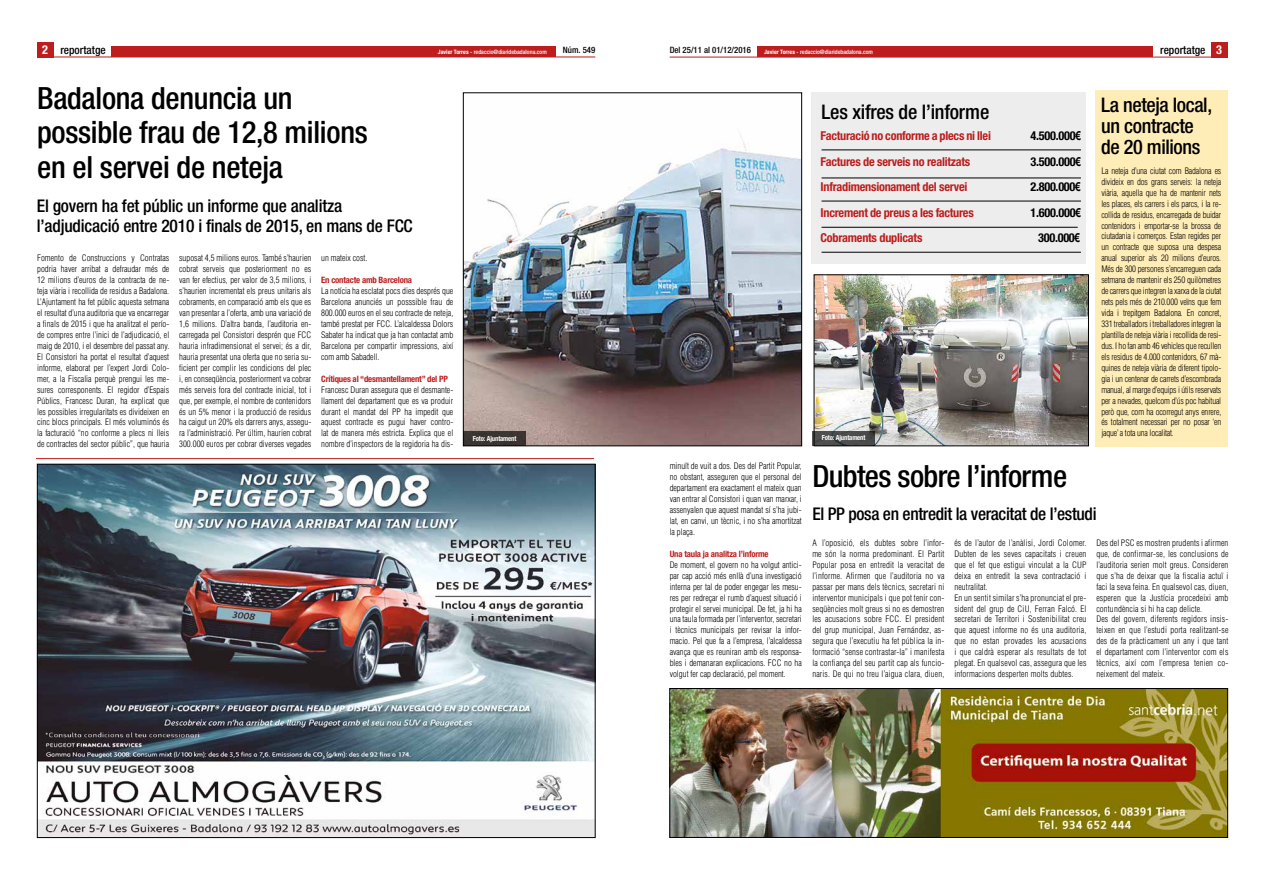
<style>
.page{position:relative;width:1265px;height:881px;background:#fff}
.page>*{position:absolute;margin:0;border:0;box-sizing:border-box;transform-origin:0 0}
.t1{font:500 condensed 30.62px/34.1px "Helvetica Neue";letter-spacing:-.01em;color:#000}
.t2{font:500 condensed 20.12px/21px "Helvetica Neue";letter-spacing:-.02em;color:#000}
.t3{font:500 condensed 17.5px/20.1px "Helvetica Neue";letter-spacing:-.01em;color:#000}
.t4{font:700 condensed 12.25px "Helvetica Neue";letter-spacing:-.02em;color:#bd1d1d}
.t5{font:700 condensed 12.25px "Helvetica Neue";letter-spacing:-.02em;color:#000}
.t6{font:500 condensed 11.38px "Helvetica Neue";color:#000}
.t7{font:300 condensed 8.75px/10.9px "Helvetica";letter-spacing:.015em;color:#000;text-align:justify}
.t8{font:700 condensed 8.75px "Helvetica Neue";letter-spacing:-.02em;color:#bd1d1d}
.t9{font:500 condensed 8.75px "Helvetica Neue";color:#000}
.t10{font:700 condensed 7px "Helvetica Neue";letter-spacing:-.02em;color:#fff;scale:.96 1}
.t11{font:500 condensed 6.04px "Helvetica Neue";color:#fff}
.s1{font-weight:700;font-size:12.25px;color:#fff}
.s2{font-weight:700}
.s3{font-family:"Arial Narrow";font-stretch:normal}
</style>
<div class="page">
<div style="left:1211px;top:42px;width:17px;height:15px;background:#bd1d1d"></div>
<hr style="left:670px;top:57px;width:558px;height:1px;background:#bd1d1d">
<hr style="left:37px;top:57px;width:558px;height:1px;background:#bd1d1d">
<div style="left:757px;top:46px;width:396px;height:11px;background:#bd1d1d"></div>
<div style="left:111px;top:46px;width:444px;height:11px;background:#bd1d1d"></div>
<div style="left:37px;top:42px;width:17px;height:15px;background:#bd1d1d"></div>
<img style="left:39px;top:466px;width:554px;height:369px">
<img style="left:672px;top:690px;width:554px;height:145px">
<div style="left:670px;top:688px;width:558px;height:149px;border:1px solid #000"></div>
<hr style="left:36px;top:458px;width:558px;height:1px;background:#bd1d1d">
<img style="left:465px;top:135px;width:335px;height:309px">
<div style="left:463px;top:93px;width:339px;height:353px;border:1px solid #000"></div>
<img style="left:816px;top:277px;width:271px;height:167px">
<div style="left:463px;top:431px;width:63px;height:15px;background:#3b3432"></div>
<div style="left:1096px;top:90px;width:132px;height:356px;background:#ffedb8"></div>
<div style="left:812px;top:93px;width:274px;height:171px;background:#ededed"></div>
<hr style="left:822px;top:178px;width:259px;height:1px;background:#000">
<hr style="left:822px;top:201px;width:259px;height:1px;background:#000">
<hr style="left:822px;top:227px;width:256px;height:1px;background:#000">
<hr style="left:822px;top:252px;width:259px;height:1px;background:#000">
<hr style="left:822px;top:149px;width:259px;height:1px;background:#000">
<svg style="left:812px;top:431px;width:63px;height:15px"></svg>
<h3 class="t6" style="left:42px;top:43px;width:65px"><span class="s1">2</span> reportatge</h3>
<p class="t11" style="left:438px;top:48px;width:110px"><span class="s2">Javier Torres</span> - redaccio@diaridebadalona.com</p>
<p class="t9" style="left:563px;top:45px;width:34px">Núm. 549</p>
<p class="t9" style="left:670px;top:45px;width:83px">Del 25/11 al 01/12/2016</p>
<p class="t11" style="left:764px;top:48px;width:110px"><span class="s2">Javier Torres</span> - redaccio@diaridebadalona.com</p>
<h3 class="t6" style="left:1160px;top:43px;width:63px">reportatge <span class="s1">3</span></h3>
<h1 class="t1" style="left:37px;top:81px;width:332px">Badalona denuncia un possible frau de 12,8 milions en el servei de neteja</h1>
<h3 class="t3" style="left:37px;top:195px;width:377px">El govern ha fet públic un informe que analitza l’adjudicació entre 2010 i finals de 2015, en mans de FCC</h3>
<p class="t7" style="left:179px;top:252px;width:134px">suposat 4,5 milions euros. També s’haurien cobrat serveis que posteriorment no es van fer efectius, per valor de 3,5 milions, i s’haurien incrementat els preus unitaris als cobraments, en comparació amb els que es van presentar a l’oferta, amb una variació de 1,6 milions. D’altra banda, l’auditoria en&shy;carregada pel Consistori desprén que FCC hauria infradimensionat el servei; és a dir, hauria presentat una oferta que no seria su&shy;ficient per complir les condicions del plec i, en conseqüència, posteriorment va cobrar més serveis fora del contracte inicial, tot i que, per exemple, el nombre de contenidors és un 5% menor i la producció de residus ha caigut un 20% els darrers anys, assegu&shy;ra l’administració. Per últim, haurien cobrat 300.000 euros per cobrar diverses vegades</p>
<p class="t7" style="left:37px;top:252px;width:134px">Fomento de Construccions y Contratas podria haver arribat a defraudar més de 12 milions d’euros de la contracta de ne&shy;teja viària i recollida de residus a Badalona.<br>L’Ajuntament ha fet públic aquesta setmana el resultat d’una auditoria que va encarregar a finals de 2015 i que ha analitzat el perío&shy;de compres entre l’inici de l’adjudicació, el maig de 2010, i el desembre del passat any.<br>El Consistori ha portat el resultat d’aquest informe, elaborat per l’expert Jordi Colo&shy;mer, a la Fiscalia perquè prengui les me&shy;sures corresponents. El regidor d’Espais Públics, Francesc Duran, ha explicat que les possibles irregularitats es divideixen en cinc blocs principals. El més voluminós és la facturació “no conforme a plecs ni lleis de contractes del sector públic”, que hauria</p>
<p class="t7" style="left:321px;top:252px;width:48px">un mateix cost.</p>
<p class="t8" style="left:321px;top:275px;width:92px">En contacte amb Barcelona</p>
<p class="t7" style="left:321px;top:285px;width:134px">La notícia ha esclatat pocs dies després que Barcelona anunciés un posssible frau de 800.000 euros en el seu contracte de neteja, també prestat per FCC. L’alcaldessa Dolors Sabater ha indicat que ja han contactat amb Barcelona per compartir impressions, així com amb Sabadell.</p>
<p class="t8" style="left:321px;top:373px;width:128px">Crítiques al “desmantellament” del PP</p>
<p class="t7" style="left:321px;top:384px;width:134px">Francesc Duran assegura que el desmante&shy;llament del departament que es va produir durant el mandat del PP ha impedit que aquest contracte es pugui haver contro&shy;lat de manera més estricta. Explica que el nombre d’inspectors de la regidoria ha dis-</p>
<p class="t10" style="left:473px;top:434px;width:47px">Foto: Ajuntament</p>
<p class="t7" style="left:670px;top:460px;width:134px">minuït de vuit a dos. Des del Partit Popular, no obstant, asseguren que el personal del departament era exactament el mateix quan van entrar al Consistori i quan van marxar, i assenyalen que aquest mandat sí s’ha jubi&shy;lat, en canvi, un tècnic, i no s’ha amortitzat la plaça.</p>
<p class="t8" style="left:670px;top:548px;width:100px">Una taula ja analitza l’informe</p>
<p class="t7" style="left:670px;top:559px;width:134px">De moment, el govern no ha volgut antici&shy;par cap acció més enllà d’una investigació interna per tal de poder engegar les mesu&shy;res per redreçar el rumb d’aquest situació i protegir el servei municipal. De fet, ja hi ha una taula formada per l’interventor, secretari i tècnics municipals per revisar la infor&shy;macio. Pel que fa a l’empresa, l’alcaldessa avança que es reuniran amb els responsa&shy;bles i demanaran explicacions. FCC no ha volgut fer cap declaració, pel moment.</p>
<h2 class="t2" style="left:822px;top:101px;width:169px">Les xifres de l’informe</h2>
<h3 class="t4" style="left:821px;top:129px;width:172px">Facturació no conforme a plecs ni llei</h3>
<h3 class="t5" style="left:1031px;top:129px;width:52px">4.500.000<span class="s3">€</span></h3>
<h3 class="t4" style="left:821px;top:154px;width:151px">Factures de serveis no realitzats</h3>
<h3 class="t5" style="left:1031px;top:154px;width:52px">3.500.000<span class="s3">€</span></h3>
<h3 class="t4" style="left:821px;top:179px;width:148px">Infradimensionament del servei</h3>
<h3 class="t5" style="left:1030px;top:179px;width:52px">2.800.000<span class="s3">€</span></h3>
<h3 class="t4" style="left:821px;top:205px;width:155px">Increment de preus a les factures</h3>
<h3 class="t5" style="left:1031px;top:205px;width:52px">1.600.000<span class="s3">€</span></h3>
<h3 class="t4" style="left:821px;top:230px;width:103px">Cobraments duplicats</h3>
<h3 class="t5" style="left:1038px;top:230px;width:44px">300.000<span class="s3">€</span></h3>
<p class="t10" style="left:822px;top:433px;width:47px">Foto: Ajuntament</p>
<h2 class="t2" style="left:1101px;top:94px;width:112px">La neteja local, un contracte de 20 milions</h2>
<p class="t7" style="left:1101px;top:165px;width:121px">La neteja d’una ciutat com Badalona es divideix en dos grans serveis: la neteja viària, aquella que ha de mantenir nets les places, els carrers i els parcs, i la re&shy;collida de residus, encarregada de buidar contenidors i emportar-se la brossa de ciutadania i comerços. Estan regides per un contracte que suposa una despesa anual superior als 20 milions d’euros.<br>Més de 300 persones s’encarreguen cada setmana de mantenir els 250 quilòmetres de carrers que integren la xarxa de la ciutat nets pels més de 210.000 veïns que fem vida i trepitgem Badalona. En concret, 331 treballadors i treballadores integren la plantilla de neteja viària i recollida de resi&shy;dus. I ho fan amb 46 vehicles que recullen els residus de 4.000 contenidors, 67 mà&shy;quines de neteja viària de diferent tipolo&shy;gia i un centenar de carrets d’escombrada manual, al marge d’equips i útils reservats per a nevades, quelcom d’ús poc habitual però que, com ha ocorregut anys enrere, és totalment necessari per no posar ‘en jaque’ a tota una localitat.</p>
<h1 class="t1" style="left:812px;top:458px;width:256px">Dubtes sobre l’informe</h1>
<h3 class="t3" style="left:812px;top:503px;width:286px">El PP posa en entredit la veracitat de l’estudi</h3>
<p class="t7" style="left:812px;top:537px;width:134px">A l’oposició, els dubtes sobre l’infor&shy;me són la norma predominant. El Partit Popular posa en entredit la veracitat de l’informe. Afirmen que l’auditoria no va passar per mans dels tècnics, secretari ni interventor municipals i que pot tenir con&shy;seqüències molt greus si no es demostren les acusacions sobre FCC. El president del grup municipal, Juan Fernández, as&shy;segura que l’executiu ha fet pública la in&shy;formació “sense contrastar-la” i manifesta la confiança del seu partit cap als funcio&shy;naris. De qui no treu l’aigua clara, diuen,</p>
<p class="t7" style="left:954px;top:537px;width:134px;text-align:left">és de l’autor de l’anàlisi, Jordi Colomer.<br>Dubten de les seves capacitats i creuen que el fet que estigui vinculat a la CUP deixa en entredit la seva contractació i neutralitat.<br>En un sentit similar s’ha pronunciat el pre&shy;sident del grup de CiU, Ferran Falcó. El secretari de Territori i Sostenibilitat creu que aquest informe no és una auditoria, que no estan provades les acusacions i que caldrà esperar als resultats de tot plegat. En qualsevol cas, assegura que les informacions desperten molts dubtes.</p>
<p class="t7" style="left:1096px;top:537px;width:134px;text-align:left">Des del PSC es mostren prudents i afirmen que, de confirmar-se, les conclusions de l’auditoria serien molt greus. Consideren que s’ha de deixar que la fiscalia actuï i faci la seva feina. En qualsevol cas, diuen, esperen que la Justícia procedeixi amb contundència si hi ha cap delicte.<br>Des del govern, diferents regidors insis&shy;teixen en que l’estudi porta realitzant-se des de fa pràcticament un any i que tant el departament com l’interventor com els tècnics, així com l’empresa tenien co&shy;neixement del mateix.</p>
</div>
